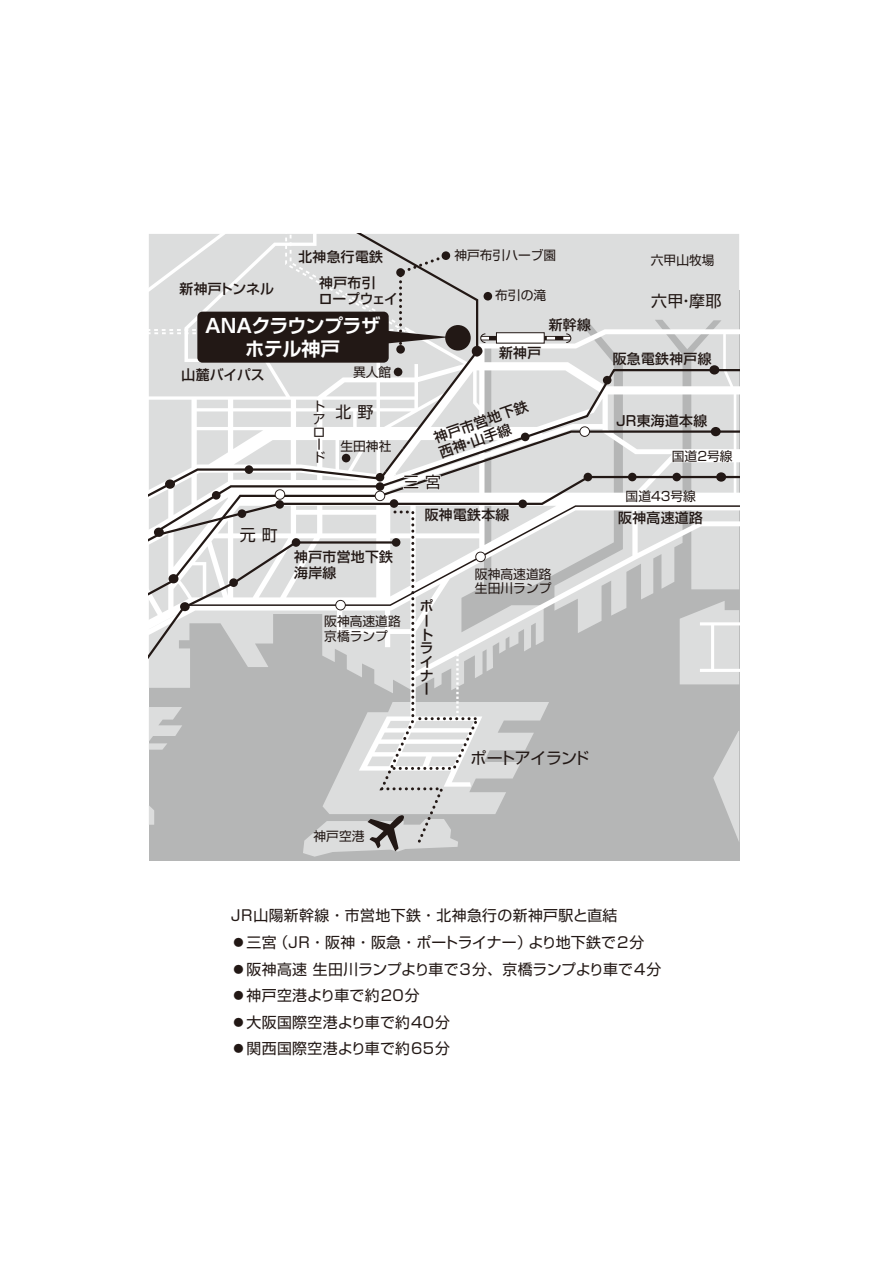
<style>
.page{position:relative;width:893px;height:1263px;background:#fff}
.page>*{position:absolute;margin:0;border:0;box-sizing:border-box;transform-origin:0 0}
.t1{font:700 19.2px/22.4px "Shin Go Pro De";letter-spacing:-.03em;color:#fff;text-align:center}
.t2{font:15.9px "Shin Go Pro";letter-spacing:-.03em;color:#221815}
.t3{font:14.85px "Shin Go Pro";letter-spacing:.025em;color:#221815}
.t4{font:14.85px "Shin Go Pro";letter-spacing:.005em;color:#221815}
.t5{font:500 13.8px/13.8px "Shin Go Pro";letter-spacing:.025em;color:#221815}
.t6{font:500 13.8px/15.9px "Shin Go Pro";letter-spacing:-.005em;color:#221815}
.t7{font:500 13.8px "Shin Go Pro";letter-spacing:.005em;color:#221815}
.t8{font:12.75px/12.8px "Shin Go Pro";color:#221815}
</style>
<div class="page">
<div style="left:149px;top:291px;width:590px;height:570px;background:#b5b6b6"></div>
<svg style="left:149px;top:806px;width:5px;height:19px"></svg>
<svg style="left:571px;top:234px;width:168px;height:134px;fill:#dcdddd"></svg>
<svg style="left:709px;top:365px;width:10px;height:10px"></svg>
<svg style="left:571px;top:368px;width:168px;height:107px"></svg>
<svg style="left:716px;top:472px;width:10px;height:10px"></svg>
<div style="left:672px;top:473px;width:9px;height:8px;background:#221815;border-radius:50%"></div>
<div style="left:628px;top:473px;width:9px;height:8px;background:#221815;border-radius:50%"></div>
<div style="left:584px;top:473px;width:8px;height:8px;background:#221815;border-radius:50%"></div>
<svg style="left:149px;top:475px;width:590px;height:282px"></svg>
<svg style="left:181px;top:505px;width:558px;height:102px"></svg>
<div style="left:154px;top:528px;width:10px;height:9px;background:#221815;border-radius:50%"></div>
<svg style="left:149px;top:540px;width:154px;height:217px"></svg>
<div style="left:180px;top:602px;width:10px;height:9px;background:#221815;border-radius:50%"></div>
<div style="left:229px;top:578px;width:9px;height:9px;background:#221815;border-radius:50%"></div>
<div style="left:292px;top:538px;width:8px;height:9px;background:#221815;border-radius:50%"></div>
<div style="left:375px;top:491px;width:10px;height:10px;border:2px solid #221815;border-radius:50%"></div>
<div style="left:376px;top:492px;width:8px;height:8px;background:#fff;border-radius:50%"></div>
<div style="left:275px;top:489px;width:10px;height:11px;border:2px solid #221815;border-radius:50%"></div>
<div style="left:276px;top:490px;width:8px;height:9px;background:#fff;border-radius:50%"></div>
<div style="left:579px;top:426px;width:11px;height:11px;border:2px solid #221815;border-radius:50%"></div>
<div style="left:580px;top:427px;width:9px;height:9px;background:#fff;border-radius:50%"></div>
<svg style="left:303px;top:509px;width:246px;height:348px"></svg>
<svg style="left:149px;top:234px;width:422px;height:257px"></svg>
<p class="t7" style="left:180px;top:277px;width:96px">新神戸トンネル</p>
<p class="t5" style="left:298px;top:248px;width:86px">北神急行電鉄</p>
<p class="t6" style="left:319px;top:273px;width:81px">神戸布引<br>ロープウェイ</p>
<p class="t1" style="left:205px;top:313px;width:177px">ANAクラウンプラザホテル神戸</p>
<p class="t5" style="left:182px;top:366px;width:85px">山麓バイパス</p>
<p class="t8" style="left:353px;top:364px;width:40px">異人館</p>
<p class="t8" style="left:313px;top:398px;width:14px">トアロード</p>
<p class="t2" style="left:335px;top:398px;width:39px">北 野</p>
<p class="t8" style="left:340px;top:438px;width:53px">生田神社</p>
<p class="t8" style="left:454px;top:247px;width:104px">神戸布引ハーブ園</p>
<p class="t8" style="left:495px;top:288px;width:53px">布引の滝</p>
<p class="t5" style="left:549px;top:316px;width:44px">新幹線</p>
<p class="t8" style="left:651px;top:252px;width:65px">六甲山牧場</p>
<p class="t2" style="left:651px;top:288px;width:72px">六甲・摩耶</p>
<p class="t5" style="left:499px;top:345px;width:44px">新神戸</p>
<p class="t5" style="left:613px;top:350px;width:100px">阪急電鉄神戸線</p>
<p class="t5" style="left:431px;top:429px;width:100px;line-height:16px;rotate:-19deg">神戸市営地下鉄西神・山手線</p>
<p class="t5" style="left:616px;top:412px;width:93px">JR東海道本線</p>
<p class="t8" style="left:672px;top:448px;width:62px">国道2号線</p>
<p class="t2" style="left:403px;top:469px;width:39px">三 宮</p>
<p class="t8" style="left:626px;top:489px;width:72px">国道43号線</p>
<p class="t2" style="left:240px;top:522px;width:39px">元 町</p>
<p class="t5" style="left:294px;top:547px;width:100px;line-height:15.9px">神戸市営地下鉄海岸線</p>
<p class="t8" style="left:324px;top:612px;width:78px;line-height:14.9px">阪神高速道路京橋ランプ</p>
<p class="t5" style="left:425px;top:506px;width:86px">阪神電鉄本線</p>
<p class="t5" style="left:618px;top:510px;width:86px">阪神高速道路</p>
<p class="t5" style="left:420px;top:598px;width:15px">ポートライナー</p>
<p class="t8" style="left:475px;top:565px;width:78px;line-height:14.9px">阪神高速道路生田川ランプ</p>
<p class="t2" style="left:471px;top:745px;width:120px">ポートアイランド</p>
<p class="t8" style="left:313px;top:828px;width:53px">神戸空港</p>
<p class="t3" style="left:231px;top:903px;width:388px">JR山陽新幹線・市営地下鉄・北神急行の新神戸駅と直結</p>
<p class="t3" style="left:231px;top:930px;width:415px">●三宮（JR・阪神・阪急・ポートライナー）より地下鉄で2分</p>
<p class="t4" style="left:231px;top:957px;width:431px">●阪神高速 生田川ランプより車で3分、京橋ランプより車で4分</p>
<p class="t3" style="left:231px;top:983px;width:190px">●神戸空港より車で約20分</p>
<p class="t3" style="left:231px;top:1010px;width:220px">●大阪国際空港より車で約40分</p>
<p class="t3" style="left:231px;top:1036px;width:220px">●関西国際空港より車で約65分</p>
</div>
